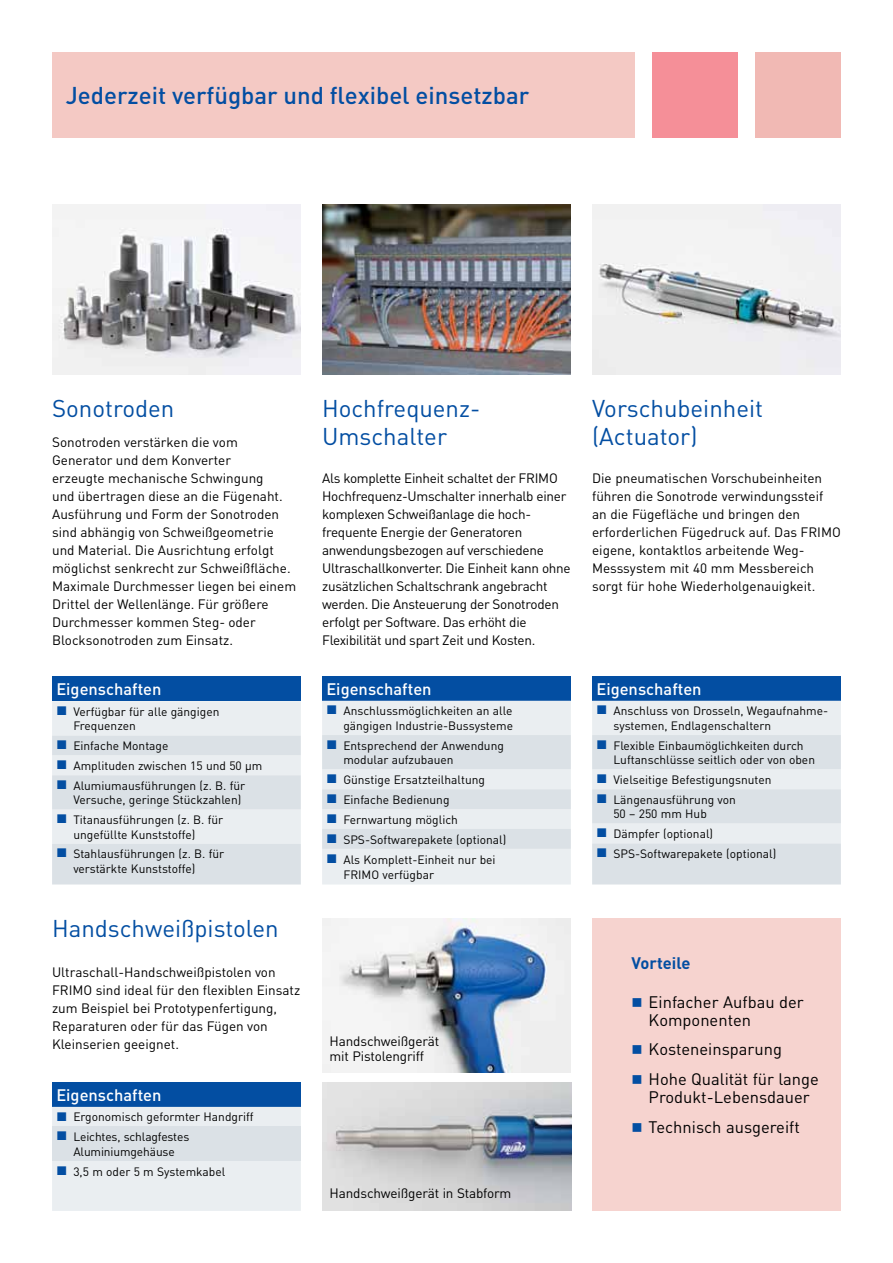
<style>
.page{position:relative;width:893px;height:1263px;background:#fff}
.page>*{position:absolute;margin:0;border:0;box-sizing:border-box;transform-origin:0 0}
.t1{font:24px/28.8px "DIN Pro";color:#034ea2}
.t2{font:500 24px "DIN Pro";color:#034ea2}
.t3{font:16.5px/29.7px "DIN Pro";color:#000}
.t4{font:500 16.5px "DIN Pro";color:#fff}
.t5{font:700 16.5px "DIN Pro";color:#034ea2}
.t6{font:13.5px/18px "DIN Pro";color:#000}
.t7{font:13.5px/18px "DIN Pro";letter-spacing:-.02em;color:#000}
.t8{font:12px/20px "DIN Pro";color:#000}
</style>
<div class="page">
<div style="left:592px;top:918px;width:249px;height:293px;background:#f6d3cf"></div>
<div style="left:52px;top:52px;width:583px;height:85px;background:#f4c9c4"></div>
<img style="left:322px;top:918px;width:249px;height:155px">
<img style="left:322px;top:1082px;width:250px;height:129px">
<img style="left:592px;top:204px;width:249px;height:170px">
<img style="left:322px;top:204px;width:249px;height:170px">
<img style="left:52px;top:204px;width:249px;height:170px">
<div style="left:653px;top:52px;width:85px;height:85px;background:#f58f98"></div>
<div style="left:756px;top:52px;width:85px;height:85px;background:#f1b9b4"></div>
<div style="left:52px;top:1082px;width:249px;height:25px;background:#034ea2"></div>
<div style="left:52px;top:676px;width:249px;height:25px;background:#034ea2"></div>
<div style="left:322px;top:676px;width:249px;height:25px;background:#034ea2"></div>
<div style="left:322px;top:701px;width:249px;height:183px;background:#eaeef1"></div>
<div style="left:592px;top:676px;width:249px;height:25px;background:#034ea2"></div>
<svg style="left:52px;top:1107px;width:249px;height:104px;background:#e4e9ed"></svg>
<svg style="left:52px;top:701px;width:249px;height:183px;background:#e2e7eb"></svg>
<svg style="left:327px;top:706px;width:9px;height:8px"></svg>
<svg style="left:322px;top:735px;width:249px;height:128px;background:#e1e6ea"></svg>
<svg style="left:592px;top:701px;width:249px;height:183px;background:#e1e6ea"></svg>
<h1 class="t2" style="left:66px;top:79px;width:465px">Jederzeit verfügbar und flexibel einsetzbar</h1>
<h1 class="t1" style="left:52px;top:392px;width:124px">Sonotroden</h1>
<p class="t6" style="left:52px;top:432px;width:246px">Sonotroden verstärken die vom Generator und dem Konverter<br>erzeugte mechanische Schwingung<br>und übertragen diese an die Fügenaht.<br>Ausführung und Form der Sonotroden sind abhängig von Schweißgeometrie und Material. Die Ausrichtung erfolgt möglichst senkrecht zur Schweißfläche.<br>Maximale Durchmesser liegen bei einem Drittel der Wellenlänge. Für größere Durchmesser kommen Steg- oder Blocksonotroden zum Einsatz.</p>
<p class="t4" style="left:56px;top:678px;width:107px">Eigenschaften</p>
<p class="t8" style="left:73px;top:704px;width:148px;line-height:14.4px">Verfügbar für alle gängigen<br>Frequenzen</p>
<p class="t8" style="left:73px;top:735px;width:191px">Einfache Montage<br>Amplituden zwischen 15 und 50 µm<br>Alumiumausführungen (z. B. für</p>
<p class="t8" style="left:73px;top:789px;width:169px">Versuche, geringe Stückzahlen)<br>Titanausführungen (z. B. für</p>
<p class="t8" style="left:73px;top:824px;width:152px">ungefüllte Kunststoffe)<br>Stahlausführungen (z. B. für</p>
<p class="t8" style="left:73px;top:858px;width:124px">verstärkte Kunststoffe)</p>
<h1 class="t1" style="left:52px;top:913px;width:228px">Handschweißpistolen</h1>
<p class="t6" style="left:52px;top:962px;width:250px">Ultraschall-Handschweißpistolen von FRIMO sind ideal für den flexiblen Einsatz zum Beispiel bei Prototypenfertigung, Reparaturen oder für das Fügen von Kleinserien geeignet.</p>
<p class="t4" style="left:56px;top:1084px;width:107px">Eigenschaften</p>
<p class="t8" style="left:73px;top:1107px;width:182px">Ergonomisch geformter Handgriff<br>Leichtes, schlagfestes</p>
<p class="t8" style="left:73px;top:1141px;width:154px">Aluminiumgehäuse<br>3,5 m oder 5 m Systemkabel</p>
<h1 class="t1" style="left:322px;top:392px;width:160px">Hochfrequenz-<br>Umschalter</h1>
<p class="t7" style="left:322px;top:469px;width:250px">Als komplette Einheit schaltet der FRIMO Hochfrequenz-Umschalter innerhalb einer komplexen Schweißanlage die hoch&shy;frequente Energie der Generatoren anwendungsbezogen auf verschiedene Ultraschallkonverter. Die Einheit kann ohne zusätzlichen Schaltschrank angebracht werden. Die Ansteuerung der Sonotroden erfolgt per Software. Das erhöht die Flexibilität und spart Zeit und Kosten.</p>
<p class="t4" style="left:326px;top:677px;width:107px">Eigenschaften</p>
<p class="t8" style="left:343px;top:703px;width:171px;line-height:14.4px">Anschlussmöglichkeiten an alle gängigen Industrie-Bussysteme</p>
<p class="t8" style="left:343px;top:737px;width:162px;line-height:14.4px">Entsprechend der Anwendung modular aufzubauen</p>
<p class="t8" style="left:343px;top:769px;width:164px">Günstige Ersatzteilhaltung<br>Einfache Bedienung<br>Fernwartung möglich<br>SPS-Softwarepakete (optional)<br>Als Komplett-Einheit nur bei</p>
<p class="t8" style="left:343px;top:864px;width:92px">FRIMO verfügbar</p>
<h1 class="t1" style="left:592px;top:392px;width:172px">Vorschubeinheit (Actuator)</h1>
<p class="t6" style="left:592px;top:469px;width:250px">Die pneumatischen Vorschubeinheiten führen die Sonotrode verwindungssteif an die Fügefläche und bringen den erforderlichen Fügedruck auf. Das FRIMO eigene, kontaktlos arbeitende Weg-Messsystem mit 40 mm Messbereich sorgt für hohe Wiederholgenauigkeit.</p>
<p class="t4" style="left:596px;top:677px;width:107px">Eigenschaften</p>
<p class="t8" style="left:613px;top:703px;width:216px;line-height:14.4px">Anschluss von Drosseln, Wegaufnahme&shy;systemen, Endlagenschaltern</p>
<p class="t8" style="left:613px;top:737px;width:203px;line-height:14.4px">Flexible Einbaumöglichkeiten durch<br>Luftanschlüsse seitlich oder von oben</p>
<p class="t8" style="left:613px;top:769px;width:160px">Vielseitige Befestigungsnuten<br>Längenausführung von</p>
<p class="t8" style="left:613px;top:803px;width:164px">50 – 250 mm Hub<br>Dämpfer (optional)<br>SPS-Softwarepakete (optional)</p>
<p class="t6" style="left:330px;top:1033px;width:111px;line-height:15px">Handschweißgerät mit Pistolengriff</p>
<p class="t6" style="left:330px;top:1183px;width:183px">Handschweißgerät in Stabform</p>
<p class="t5" style="left:632px;top:952px;width:60px">Vorteile</p>
<p class="t3" style="left:649px;top:992px;width:157px;line-height:18px">Einfacher Aufbau der<br>Komponenten</p>
<p class="t3" style="left:649px;top:1034px;width:172px">Kosteneinsparung<br>Hohe Qualität für lange</p>
<p class="t3" style="left:649px;top:1082px;width:163px">Produkt-Lebensdauer<br>Technisch ausgereift</p>
</div>
